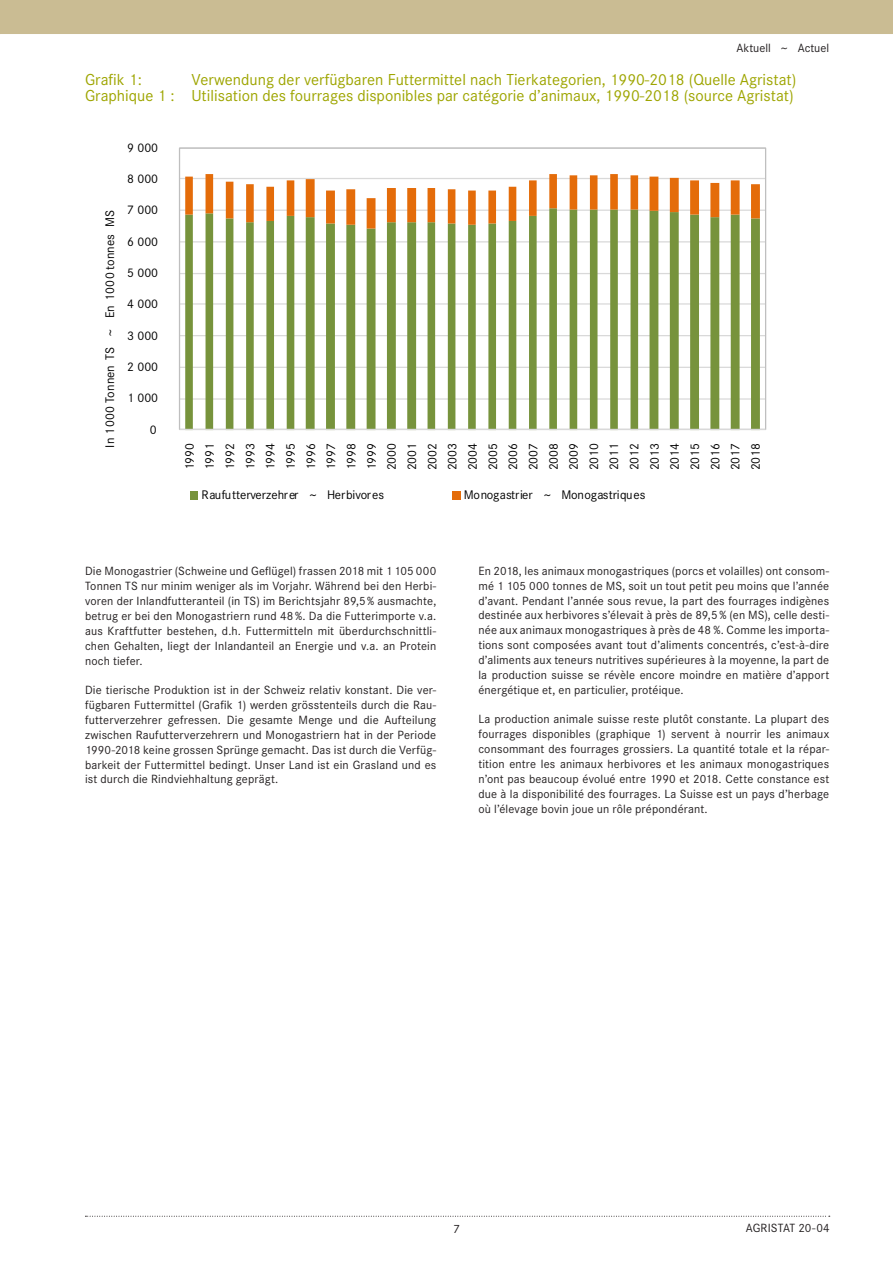
<style>
.page{position:relative;width:893px;height:1263px;background:#fff}
.page>*{position:absolute;margin:0;border:0;box-sizing:border-box;transform-origin:0 0}
._02_Grafiktitel{font:16.5px "Corporate S";color:#9ea500}
.t1{font:12.9px/20.2px "Corporate S";letter-spacing:-.005em;color:#000;text-align:justify}
.t2{font:12.9px "Corporate S";letter-spacing:.015em;color:#000}
._04_Lauftext_franz{font:12.3px/14.9px "Corporate S";letter-spacing:.01em;color:#231f20;text-align:justify}
._04_Lauftext_de{font:12.3px/14.9px "Corporate S";letter-spacing:.01em;color:#231f20;text-align:justify}
</style>
<div class="page">
<svg style="left:85px;top:1216px;width:745px;height:1px"></svg>
<hr style="left:180px;top:178px;width:586px;height:1px;background:#d9d9d9">
<hr style="left:180px;top:210px;width:586px;height:1px;background:#d9d9d9">
<hr style="left:180px;top:241px;width:586px;height:1px;background:#d9d9d9">
<hr style="left:180px;top:273px;width:586px;height:1px;background:#d9d9d9">
<hr style="left:180px;top:303px;width:586px;height:2px;background:#d9d9d9">
<hr style="left:180px;top:335px;width:586px;height:1px;background:#d9d9d9">
<hr style="left:180px;top:367px;width:586px;height:1px;background:#d9d9d9">
<hr style="left:180px;top:398px;width:586px;height:2px;background:#d9d9d9">
<svg style="left:185px;top:229px;width:575px;height:200px"></svg>
<svg style="left:185px;top:174px;width:575px;height:55px"></svg>
<hr style="left:180px;top:429px;width:586px;height:1px;background:#d9d9d9">
<div style="left:190px;top:491px;width:8px;height:9px;background:#77933c"></div>
<div style="left:452px;top:491px;width:8px;height:9px;background:#e46c0a"></div>
<div style="left:0;top:0;width:893px;height:34px;background:#cabc93"></div>
<p class="_04_Lauftext_franz" style="left:736px;top:40px;width:94px">Aktuell ~ Actuel</p>
<p class="_02_Grafiktitel" style="left:85px;top:70px;width:58px">Grafik 1:</p>
<p class="_02_Grafiktitel" style="left:191px;top:70px;width:606px">Verwendung der verfügbaren Futtermittel nach Tierkategorien, 1990-2018 (Quelle Agristat)</p>
<p class="_02_Grafiktitel" style="left:85px;top:86px;width:710px">Graphique 1 : Utilisation des fourrages disponibles par catégorie d’animaux, 1990-2018 (source Agristat)</p>
<p class="t1" style="left:127px;top:137px;width:32px">9 000</p>
<p class="t2" style="left:103px;top:448px;width:239px;rotate:-90deg">In 1000 Tonnen TS ~ En 1000 tonnes MS</p>
<p class="t1" style="left:127px;top:169px;width:32px">8 000</p>
<p class="t1" style="left:127px;top:200px;width:32px">7 000</p>
<p class="t1" style="left:127px;top:231px;width:32px">6 000</p>
<p class="t1" style="left:127px;top:263px;width:32px">5 000</p>
<p class="t1" style="left:127px;top:294px;width:32px">4 000</p>
<p class="t1" style="left:127px;top:325px;width:32px">3 000</p>
<p class="t1" style="left:127px;top:357px;width:32px">2 000</p>
<p class="t1" style="left:127px;top:388px;width:32px">1 000</p>
<p class="t1" style="left:150px;top:419px;width:8px">0</p>
<p class="t1" style="left:179px;top:470px;width:29px;rotate:-90deg">1990<br>1991<br>1992<br>1993<br>1994<br>1995<br>1996<br>1997<br>1998<br>1999<br>2000<br>2001<br>2002<br>2003<br>2004<br>2005<br>2006<br>2007<br>2008<br>2009<br>2010<br>2011<br>2012<br>2013<br>2014<br>2015<br>2016<br>2017<br>2018</p>
<p class="t1" style="left:202px;top:485px;width:184px">Raufutterverzehrer ~ Herbivores</p>
<p class="t1" style="left:464px;top:485px;width:183px">Monogastrier ~ Monogastriques</p>
<p class="_04_Lauftext_de" style="left:85px;top:564px;width:353px">Die Monogastrier (Schweine und Geflügel) frassen 2018 mit 1 105 000<br>Tonnen TS nur minim weniger als im Vorjahr. Während bei den Herbi&shy;voren der Inlandfutteranteil (in TS) im Berichtsjahr 89,5% ausmachte, betrug er bei den Monogastriern rund 48%. Da die Futterimporte v.a. aus Kraftfutter bestehen, d.h. Futtermitteln mit überdurchschnittli&shy;chen Gehalten, liegt der Inlandanteil an Energie und v.a. an Protein noch tiefer.</p>
<p class="_04_Lauftext_de" style="left:85px;top:683px;width:353px">Die tierische Produktion ist in der Schweiz relativ konstant. Die ver&shy;fügbaren Futtermittel (Grafik 1) werden grösstenteils durch die Rau&shy;futterverzehrer gefressen. Die gesamte Menge und die Aufteilung zwischen Raufutterverzehrern und Monogastriern hat in der Periode 1990-2018 keine grossen Sprünge gemacht. Das ist durch die Verfüg&shy;barkeit der Futtermittel bedingt. Unser Land ist ein Grasland und es ist durch die Rindviehhaltung geprägt.</p>
<p class="_04_Lauftext_franz" style="left:478px;top:563px;width:352px">En 2018, les animaux monogastriques (porcs et volailles) ont consom&shy;mé 1 105 000 tonnes de MS, soit un tout petit peu moins que l’année d’avant. Pendant l’année sous revue, la part des fourrages indigènes destinée aux herbivores s’élevait à près de 89,5 % (en MS), celle desti&shy;née aux animaux monogastriques à près de 48 %. Comme les importa&shy;tions sont composées avant tout d’aliments concentrés, c’est-à-dire d’aliments aux teneurs nutritives supérieures à la moyenne, la part de la production suisse se révèle encore moindre en matière d’apport énergétique et, en particulier, protéique.</p>
<p class="_04_Lauftext_franz" style="left:478px;top:712px;width:352px">La production animale suisse reste plutôt constante. La plupart des fourrages disponibles (graphique 1) servent à nourrir les animaux consommant des fourrages grossiers. La quantité totale et la répar&shy;tition entre les animaux herbivores et les animaux monogastriques n’ont pas beaucoup évolué entre 1990 et 2018. Cette constance est due à la disponibilité des fourrages. La Suisse est un pays d’herbage où l’élevage bovin joue un rôle prépondérant.</p>
<p class="_04_Lauftext_franz" style="left:453px;top:1222px;width:8px">7</p>
<p class="_04_Lauftext_franz" style="left:746px;top:1220px;width:86px">AGRISTAT 20-04</p>
</div>
